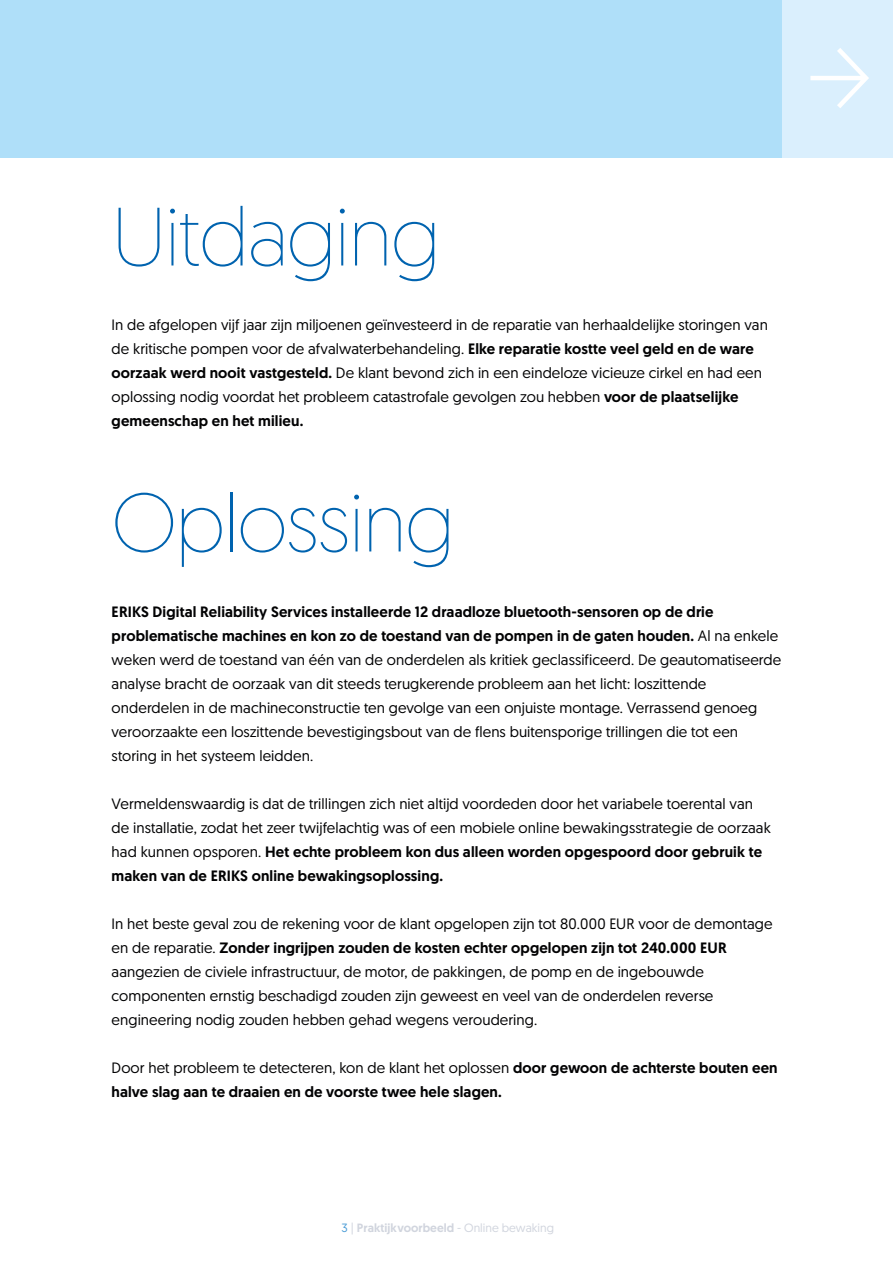
<style>
.page{position:relative;width:893px;height:1263px;background:#fff}
.page>*{position:absolute;margin:0;border:0;box-sizing:border-box;transform-origin:0 0}
.t1{font:200 82.5px "Geomanist";letter-spacing:-.02em;color:#0063af}
.t2{font:15px/24px "Geomanist";letter-spacing:.005em;color:#020203}
.t3{font:500 15px/24px "Geomanist";letter-spacing:.01em;color:#020203}
.t4{font:500 12px "Geomanist";color:#d1d5de}
.s1{font-weight:500}
.s2{font-weight:400}
.s3{font-weight:400;color:#4e9ed7}
</style>
<div class="page">
<div style="left:781px;top:0;width:112px;height:158px;background:#daeffd"></div>
<div style="left:0;top:0;width:781px;height:158px;background:#afdff9"></div>
<svg style="left:810px;top:48px;width:59px;height:60px"></svg>
<h1 class="t1" style="left:112px;top:184px;width:330px">Uitdaging</h1>
<p class="t2" style="left:112px;top:312px;width:658px">In de afgelopen vijf jaar zijn miljoenen geïnvesteerd in de reparatie van herhaaldelijke storingen van de kritische pompen voor de afvalwaterbehandeling. <span class="s1">Elke reparatie kostte veel geld en de ware oorzaak werd nooit vastgesteld.</span> De klant bevond zich in een eindeloze vicieuze cirkel en had een oplossing nodig voordat het probleem catastrofale gevolgen zou hebben <span class="s1">voor de plaatselijke gemeenschap en het milieu.</span></p>
<h1 class="t1" style="left:112px;top:470px;width:345px">Oplossing</h1>
<p class="t2" style="left:112px;top:599px;width:671px"><span class="s1">ERIKS Digital Reliability Services installeerde 12 draadloze bluetooth-sensoren op de drie problematische machines en kon zo de toestand van de pompen in de gaten houden.</span> Al na enkele weken werd de toestand van één van de onderdelen als kritiek geclassificeerd. De geautomatiseerde analyse bracht de oorzaak van dit steeds terugkerende probleem aan het licht: loszittende onderdelen in de machineconstructie ten gevolge van een onjuiste montage. Verrassend genoeg veroorzaakte een loszittende bevestigingsbout van de flens buitensporige trillingen die tot een storing in het systeem leidden.</p>
<p class="t2" style="left:112px;top:791px;width:661px">Vermeldenswaardig is dat de trillingen zich niet altijd voordeden door het variabele toerental van de installatie, zodat het zeer twijfelachtig was of een mobiele online bewakingsstrategie de oorzaak had kunnen opsporen. <span class="s1">Het echte probleem kon dus alleen worden opgespoord door gebruik te maken van de ERIKS online bewakingsoplossing.</span></p>
<p class="t2" style="left:112px;top:911px;width:663px">In het beste geval zou de rekening voor de klant opgelopen zijn tot 80.000 EUR voor de demontage en de reparatie. <span class="s1">Zonder ingrijpen zouden de kosten echter opgelopen zijn tot 240.000 EUR </span>aangezien de civiele infrastructuur, de motor, de pakkingen, de pomp en de ingebouwde componenten ernstig beschadigd zouden zijn geweest en veel van de onderdelen reverse engineering nodig zouden hebben gehad wegens veroudering.</p>
<p class="t3" style="left:112px;top:1056px;width:668px"><span class="s2">Door het probleem te detecteren, kon de klant het oplossen</span> door gewoon de achterste bouten een halve slag aan te draaien en de voorste twee hele slagen.</p>
<p class="t4" style="left:341px;top:1220px;width:214px"><span class="s3">3</span> <span class="s2">|</span> Praktijkvoorbeeld <span class="s2">- Online bewaking</span></p>
</div>
